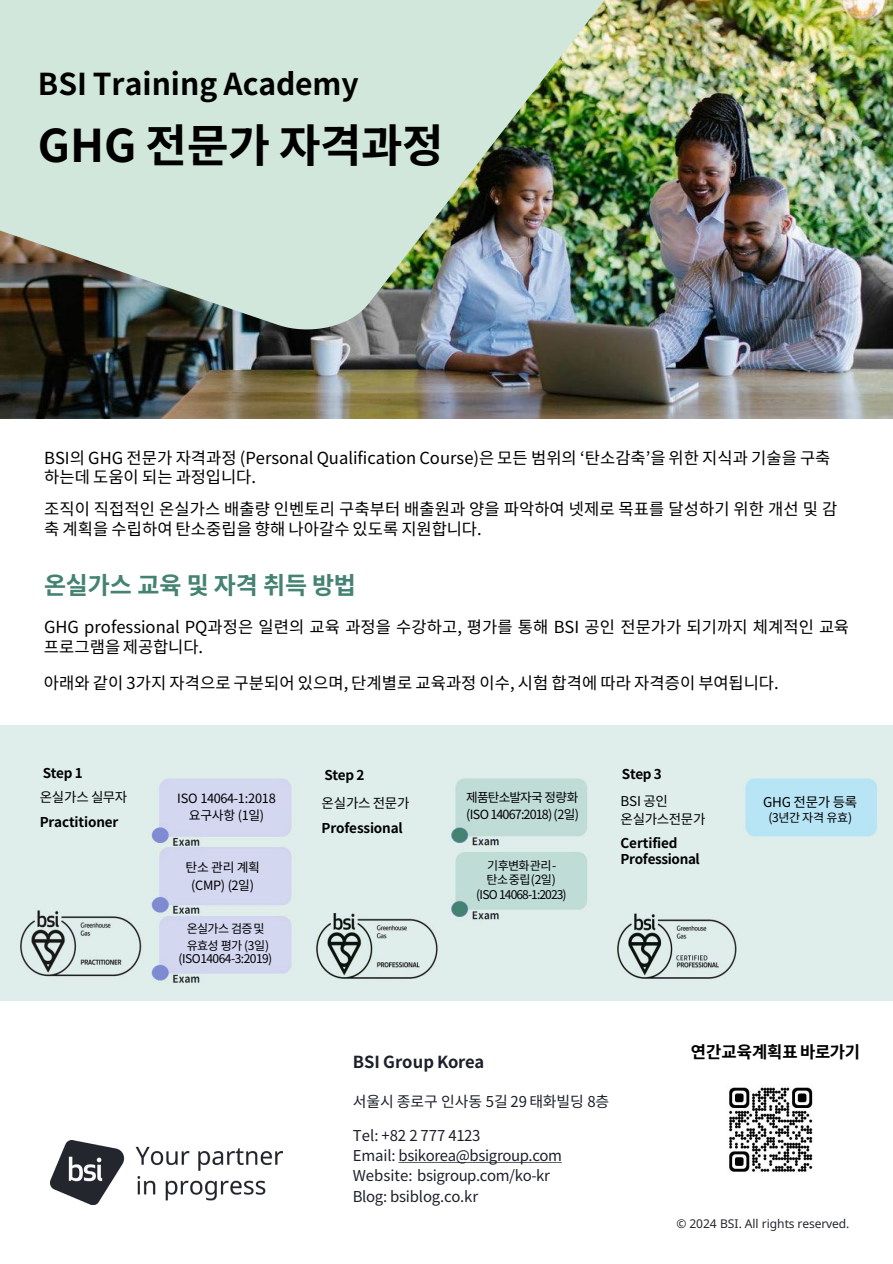
<style>
.page{position:relative;width:893px;height:1264px;background:#fff}
.page>*{position:absolute;margin:0;border:0;box-sizing:border-box;transform-origin:0 0}
.t1{font:700 45px "Noto Sans KR";color:#000}
.t2{font:700 30px "Noto Sans KR";color:#000}
.t3{font:700 24px "Noto Sans KR";letter-spacing:-.005em;color:#448372}
.t4{font:16.5px/19.8px "Noto Sans KR";letter-spacing:.005em;color:#000}
.t5{font:700 16.5px "Noto Sans KR";letter-spacing:-.005em;color:#1d202a}
.t6{font:700 16.5px "Noto Sans KR";letter-spacing:.005em;color:#000}
.t7{font:15px/20.7px "Noto Sans KR";letter-spacing:-.015em;color:#1d202a}
.t8{font:700 13.5px/24.6px "Noto Sans KR";letter-spacing:-.015em;color:#000}
.t9{font:13.5px/18px "Noto Sans KR";letter-spacing:-.025em;color:#000}
.t10{font:12.75px/17.4px "Noto Sans KR";letter-spacing:-.02em;color:#000;text-align:center}
.t11{font:12.6px/17.2px "Noto Sans KR";letter-spacing:-.065em;color:#000}
.t12{font:12px/14.4px "Noto Sans KR";letter-spacing:-.05em;color:#000;text-align:center}
.t13{font:12px "Noto Sans";letter-spacing:-.005em;color:#24262e}
.s1{font-weight:400}
</style>
<div class="page">
<img style="left:0;top:725px;width:892px;height:274px">
<img style="left:729px;top:1087px;width:84px;height:85px">
<img style="left:51px;top:1140px;width:231px;height:64px">
<img style="left:0;top:0;width:892px;height:418px">
<img style="left:0;top:0;width:604px;height:329px">
<p class="t2" style="left:38px;top:67px;width:322px">BSI Training Academy</p>
<h1 class="t1" style="left:38px;top:120px;width:407px">GHG 전문가 자격과정</h1>
<p class="t4" style="left:44px;top:448px;width:787px">BSI의 GHG 전문가 자격과정 (Personal Qualification Course)은 모든 범위의 ʻ탄소감축’을 위한 지식과 기술을 구축 하는데 도움이 되는 과정입니다.</p>
<p class="t4" style="left:44px;top:498px;width:794px;line-height:20.4px">조직이 직접적인 온실가스 배출량 인벤토리 구축부터 배출원과 양을 파악하여 넷제로 목표를 달성하기 위한 개선 및 감 축 계획을 수립하여 탄소중립을 향해 나아갈수 있도록 지원합니다.</p>
<p class="t3" style="left:44px;top:571px;width:313px">온실가스 교육 및 자격 취득 방법</p>
<p class="t4" style="left:44px;top:616px;width:806px">GHG professional PQ과정은 일련의 교육 과정을 수강하고, 평가를 통해 BSI 공인 전문가가 되기까지 체계적인 교육 프로그램을제공합니다.</p>
<p class="t4" style="left:44px;top:672px;width:736px">아래와 같이 3가지 자격으로 구분되어 있으며, 단계별로 교육과정 이수, 시험 합격에 따라 자격증이 부여됩니다.</p>
<p class="t8" style="left:40px;top:760px;width:89px">Step 1 <span class="s1">온실가스 실무자<br></span>Practitioner</p>
<p class="t8" style="left:324px;top:762px;width:42px">Step 2</p>
<p class="t10" style="left:177px;top:789px;width:100px">ISO 14064-1:2018</p>
<p class="t10" style="left:189px;top:806px;width:77px">요구사항 (1일)</p>
<p class="t10" style="left:185px;top:858px;width:76px">탄소 관리 계획 (CMP) (2일)</p>
<p class="t12" style="left:187px;top:921px;width:79px">온실가스 검증및</p>
<p class="t12" style="left:178px;top:938px;width:95px;line-height:13.4px">유효성 평가 (3일) (ISO14064-3:2019)</p>
<p class="t9" style="left:321px;top:793px;width:89px">온실가스 전문가</p>
<p class="t8" style="left:321px;top:815px;width:83px">Professional</p>
<p class="t11" style="left:466px;top:789px;width:114px">제품탄소발자국 정량화 (ISO 14067:2018) (2일)</p>
<p class="t12" style="left:476px;top:858px;width:92px">기후변화관리-탄소중립(2일) (ISO 14068-1:2023)</p>
<p class="t8" style="left:622px;top:762px;width:42px">Step 3</p>
<p class="t9" style="left:620px;top:792px;width:86px">BSI 공인 온실가스전문가</p>
<p class="t8" style="left:620px;top:835px;width:81px;line-height:16.2px">Certified<br>Professional</p>
<p class="t9" style="left:763px;top:793px;width:96px">GHG 전문가 등록</p>
<p class="t12" style="left:768px;top:810px;width:85px">(3년간 자격 유효)</p>
<p class="t5" style="left:353px;top:1052px;width:133px">BSI Group Korea</p>
<p class="t7" style="left:353px;top:1091px;width:258px">서울시 종로구 인사동 5길 29 태화빌딩 8층</p>
<p class="t7" style="left:353px;top:1125px;width:129px">Tel: +82 2 777 4123</p>
<p class="t7" style="left:353px;top:1144px;width:211px">Email: bsikorea@bsigroup.com<br>Website: bsigroup.com/ko-kr<br>Blog: bsiblog.co.kr</p>
<p class="t6" style="left:690px;top:1042px;width:171px">연간교육계획표바로가기</p>
<p class="t13" style="left:676px;top:1215px;width:174px">© 2024 BSI. All rights reserved.</p>
</div>
